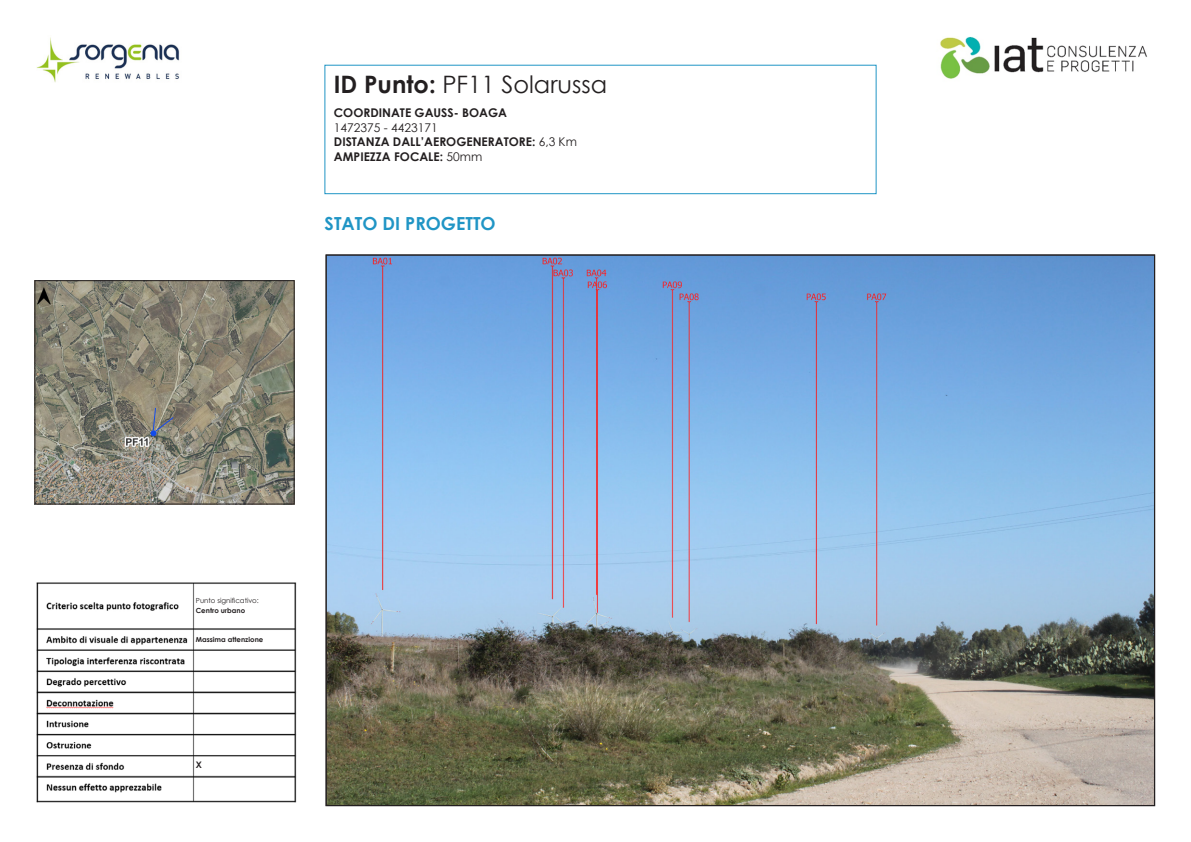
<style>
.page{position:relative;width:1191px;height:842px;background:#fff}
.page>*{position:absolute;margin:0;border:0;box-sizing:border-box;transform-origin:0 0}
.t1{font:24px "Century Gothic";color:#231f20}
.t2{font:700 18px "Century Gothic";color:#2095c5}
.t3{font:700 12px "Century Gothic";color:#231f20}
.t4{font:12px "Century Gothic";color:#231f20}
.t5{font:700 9px "Century Gothic";color:#231f20}
.t6{font:700 7px "Century Gothic";color:#231f20}
.t7{font:7px "Century Gothic";color:#231f20}
.s1{font-weight:700}
.s2{font-weight:400}
</style>
<div class="page">
<img style="left:940px;top:36px;width:207px;height:43px">
<img style="left:36px;top:37px;width:144px;height:45px">
<div style="left:325px;top:65px;width:551px;height:129px;border:1px solid #2095c5"></div>
<img style="left:328px;top:257px;width:824px;height:547px">
<img style="left:37px;top:282px;width:255px;height:220px">
<div style="left:35px;top:280px;width:259px;height:224px;border:1px solid #231f20"></div>
<img style="left:36px;top:582px;width:261px;height:221px">
<svg style="left:152px;top:407px;width:23px;height:26px"></svg>
<p class="t1" style="left:334px;top:68px;width:275px"><span class="s1">ID Punto:</span> PF11 Solarussa</p>
<p class="t3" style="left:334px;top:104px;width:175px">COORDINATE GAUSS- BOAGA</p>
<p class="t4" style="left:334px;top:119px;width:105px">1472375 - 4423171</p>
<p class="t3" style="left:334px;top:133px;width:244px">DISTANZA DALL’AEROGENERATORE: <span class="s2">6,3 Km</span></p>
<p class="t3" style="left:334px;top:147px;width:150px">AMPIEZZA FOCALE: <span class="s2">50mm</span></p>
<p class="t2" style="left:325px;top:209px;width:172px">STATO DI PROGETTO</p>
<p class="t7" style="left:196px;top:596px;width:64px">Punto significativo:</p>
<p class="t6" style="left:196px;top:606px;width:51px">Centro urbano</p>
<p class="t6" style="left:196px;top:634px;width:69px">Massima attenzione</p>
<p class="t5" style="left:196px;top:758px;width:8px">X</p>
</div>
